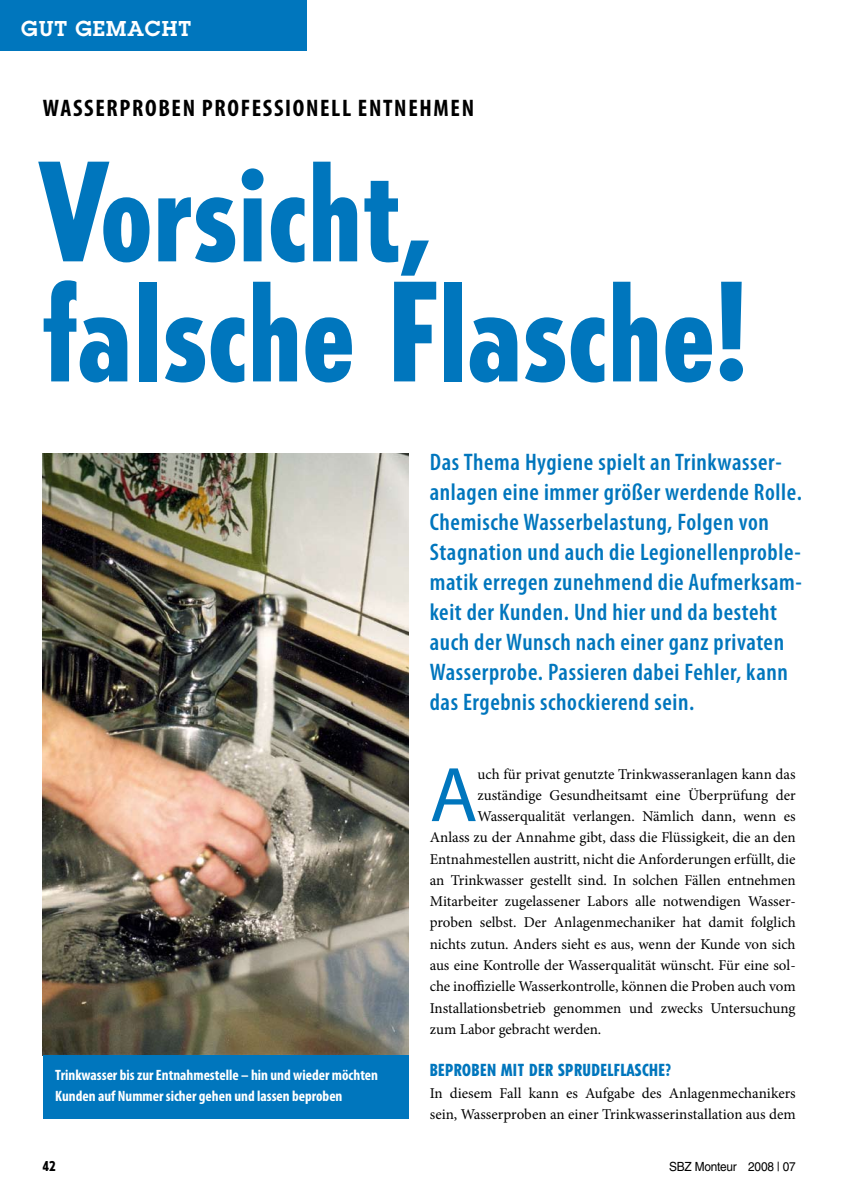
<style>
.page{position:relative;width:851px;height:1204px;background:#fff}
.page>*{position:absolute;margin:0;border:0;box-sizing:border-box;transform-origin:0 0}
.t1{font:800 condensed 135px/120px "Tempo Std";color:#0076bd}
.t2{font:78.15px "Myriad Pro";color:#0076bd}
.t3{font:600 condensed 24px/30px "Myriad Pro";letter-spacing:.025em;color:#0076bd}
.t4{font:700 condensed 24px "Myriad Pro";letter-spacing:.07em;color:#000}
.t5{font:600 21px "Lubalin Graph Std";letter-spacing:.05em;color:#fff}
.t6{font:800 condensed 16.5px "Tempo Std";letter-spacing:.03em;color:#0076bd}
.t7{font:15px/21.3px "Minion Pro";color:#000}
.t8{font:700 condensed 15px/21px "Myriad Pro";color:#fff}
.t9{font:800 condensed 13.5px "Tempo Std";color:#000}
.t10{font:12.6px "Helvetica LT Std";letter-spacing:-.02em;color:#000;scale:.94 1}
</style>
<div class="page">
<div style="left:0;top:0;width:306px;height:51px;background:#0076bd"></div>
<img style="left:43px;top:454px;width:365px;height:600px">
<div style="left:43px;top:1054px;width:365px;height:64px;background:#0076bd"></div>
<h3 class="t5" style="left:21px;top:15px;width:171px">GUT GEMACHT</h3>
<h3 class="t4" style="left:43px;top:93px;width:432px">Wasserproben professionell entnehmen</h3>
<h1 class="t1" style="left:43px;top:151px;width:706px">VORSICHT,<br>FALSCHE FLASCHE!</h1>
<p class="t8" style="left:55px;top:1064px;width:324px">Trinkwasser bis zur Entnahmestelle – hin und wieder möchten<br>Kunden auf Nummer sicher gehen und lassen beproben</p>
<p class="t3" style="left:429px;top:446px;width:373px">Das Thema Hygiene spielt an Trinkwasser&shy;anlagen eine immer größer werdende Rolle.<br>Chemische Wasserbelastung, Folgen von Stagnation und auch die Legionellenproble&shy;matik erregen zunehmend die Aufmerksam&shy;keit der Kunden. Und hier und da besteht auch der Wunsch nach einer ganz privaten Wasserprobe. Passieren dabei Fehler, kann das Ergebnis schockierend sein.</p>
<h2 class="t2" style="left:429px;top:746px;width:49px">A</h2>
<p class="t7" style="left:477px;top:763px;width:319px">uch für privat genutzte Trinkwasseranlagen kann das</p>
<p class="t7" style="left:477px;top:784px;width:319px">zuständige Gesundheitsamt eine Überprüfung der</p>
<p class="t7" style="left:477px;top:805px;width:319px">Wasserqualität verlangen. Nämlich dann, wenn es</p>
<p class="t7" style="left:429px;top:827px;width:367px">Anlass zu der Annahme gibt, dass die Flüssigkeit, die an den</p>
<p class="t7" style="left:429px;top:848px;width:367px">Entnahmestellen austritt, nicht die Anforderungen erfüllt, die</p>
<p class="t7" style="left:429px;top:869px;width:367px">an Trinkwasser gestellt sind. In solchen Fällen entnehmen</p>
<p class="t7" style="left:429px;top:890px;width:367px">Mitarbeiter zugelassener Labors alle notwendigen Wasser-</p>
<p class="t7" style="left:429px;top:912px;width:367px">proben selbst. Der Anlagenmechaniker hat damit folglich</p>
<p class="t7" style="left:429px;top:933px;width:367px">nichts zutun. Anders sieht es aus, wenn der Kunde von sich</p>
<p class="t7" style="left:429px;top:954px;width:367px">aus eine Kontrolle der Wasserqualität wünscht. Für eine sol-</p>
<p class="t7" style="left:429px;top:975px;width:367px">che inoffizielle Wasserkontrolle, können die Proben auch vom</p>
<p class="t7" style="left:429px;top:997px;width:367px">Installationsbetrieb genommen und zwecks Untersuchung</p>
<p class="t7" style="left:429px;top:1018px;width:173px">zum Labor gebracht werden.</p>
<p class="t6" style="left:429px;top:1059px;width:243px">BEPROBEN MIT DER SPRUDELFLASCHE?</p>
<p class="t7" style="left:429px;top:1082px;width:367px">In diesem Fall kann es Aufgabe des Anlagenmechanikers sein, Wasserproben an einer Trinkwasserinstallation aus dem</p>
<p class="t9" style="left:43px;top:1157px;width:14px">42</p>
<p class="t10" style="left:669px;top:1158px;width:136px">SBZ Monteur 2008 | 07</p>
</div>
